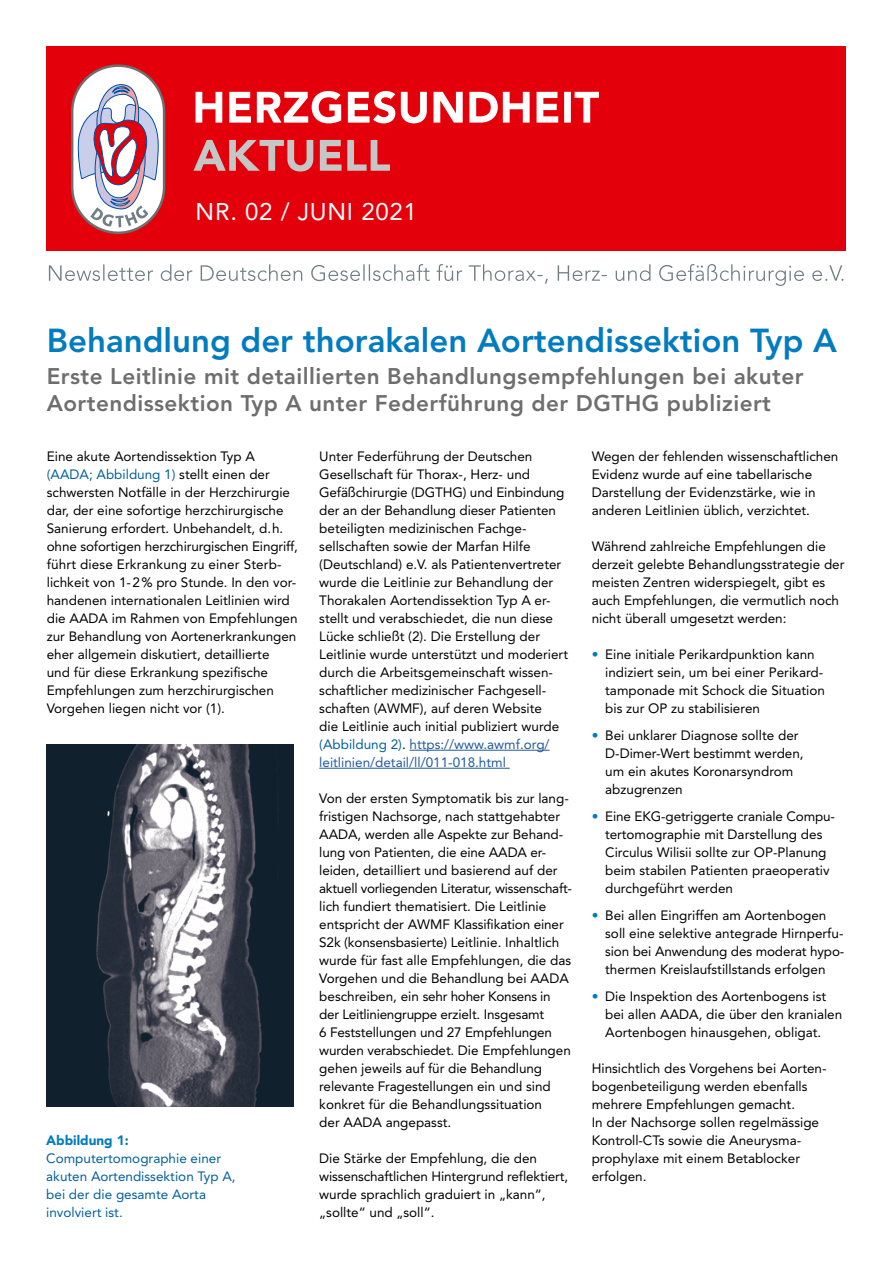
<style>
.page{position:relative;width:893px;height:1263px;background:#fff}
.page>*{position:absolute;margin:0;border:0;box-sizing:border-box;transform-origin:0 0}
.t1{font:800 33px "Avenir LT Pro";color:#027cbe}
.t2{font:24px "Avenir LT Pro";letter-spacing:.03em;color:#fff}
.t3{font:800 22.5px/27px "Avenir LT Pro";letter-spacing:.02em;color:#6e6e6e}
.t4{font:13.5px/18px "Avenir LT Pro";color:#000}
.t5{font:13.5px/18px "Avenir LT Pro";color:#005f9b}
.t6{font:900 13.5px "Avenir LT Pro";color:#027cbe}
.s1{color:#005f9b}
.s2{color:#22599b}
.s3{color:#027cbe}
</style>
<div class="page">
<div style="left:47px;top:47px;width:799px;height:204px;background:#e3000b"></div>
<div style="left:72px;top:66px;width:92px;height:167px;background:#fff;border-radius:46px"></div>
<div style="left:71px;top:64px;width:94px;height:170px;border:2px solid #6e6e6e;border-radius:46px"></div>
<svg style="left:77px;top:84px;width:82px;height:143px"></svg>
<svg style="left:196px;top:91px;width:403px;height:32px"></svg>
<svg style="left:193px;top:140px;width:197px;height:32px"></svg>
<svg style="left:49px;top:264px;width:794px;height:22px"></svg>
<hr style="left:409px;top:750px;width:141px;height:1px;background:#22599b">
<hr style="left:319px;top:768px;width:191px;height:1px;background:#22599b">
<img style="left:46px;top:744px;width:247px;height:363px">
<h2 class="t2" style="left:196px;top:197px;width:223px">NR. 02 / JUNI 2021</h2>
<h1 class="t1" style="left:47px;top:321px;width:792px">Behandlung der thorakalen Aortendissektion Typ A</h1>
<h3 class="t3" style="left:47px;top:363px;width:758px">Erste Leitlinie mit detaillierten Behandlungsempfehlungen bei akuter<br>Aortendissektion Typ A unter Federführung der DGTHG publiziert</h3>
<p class="t4" style="left:47px;top:447px;width:253px">Eine akute Aortendissektion Typ A <span class="s1">(AADA; Abbildung 1)</span> stellt einen der schwersten Notfälle in der Herzchirurgie dar, der eine sofortige herzchirurgische Sanierung erfordert. Unbehandelt, d.h. ohne sofortigen herzchirurgischen Eingriff, führt diese Erkrankung zu einer Sterb&shy;lichkeit von 1-2% pro Stunde. In den vor&shy;handenen internationalen Leitlinien wird die AADA im Rahmen von Empfehlungen zur Behandlung von Aortenerkrankungen eher allgemein diskutiert, detaillierte<br>und für diese Erkrankung spezifische Empfehlungen zum herzchirurgischen Vorgehen liegen nicht vor (1).</p>
<p class="t4" style="left:319px;top:447px;width:250px">Unter Federführung der Deutschen Gesellschaft für Thorax-, Herz- und Gefäßchirurgie (DGTHG) und Einbindung der an der Behandlung dieser Patienten beteiligten medizinischen Fachge&shy;sellschaften sowie der Marfan Hilfe (Deutschland) e.V. als Patientenvertreter wurde die Leitlinie zur Behandlung der Thorakalen Aortendissektion Typ A er&shy;stellt und verabschiedet, die nun diese Lücke schließt (2). Die Erstellung der Leitlinie wurde unterstützt und moderiert durch die Arbeitsgemeinschaft wissen&shy;schaftlicher medizinischer Fachgesell&shy;schaften (AWMF), auf deren Website<br>die Leitlinie auch initial publiziert wurde <span class="s1">(Abbildung 2)</span>. <span class="s2">https://www.awmf.org/ leitlinien/detail/ll/011-018.html</span></p>
<p class="t4" style="left:319px;top:789px;width:254px">Von der ersten Symptomatik bis zur lang&shy;fristigen Nachsorge, nach stattgehabter AADA, werden alle Aspekte zur Behand&shy;lung von Patienten, die eine AADA er&shy;leiden, detailliert und basierend auf der aktuell vorliegenden Literatur, wissenschaft&shy;lich fundiert thematisiert. Die Leitlinie entspricht der AWMF Klassifikation einer S2k (konsensbasierte) Leitlinie. Inhaltlich wurde für fast alle Empfehlungen, die das Vorgehen und die Behandlung bei AADA beschreiben, ein sehr hoher Konsens in der Leitliniengruppe erzielt. Insgesamt<br>6 Feststellungen und 27 Empfehlungen wurden verabschiedet. Die Empfehlungen gehen jeweils auf für die Behandlung relevante Fragestellungen ein und sind konkret für die Behandlungssituation<br>der AADA angepasst.</p>
<p class="t4" style="left:319px;top:1149px;width:250px">Die Stärke der Empfehlung, die den wissenschaftlichen Hintergrund reflektiert, wurde sprachlich graduiert in „kann“, „sollte“ und „soll“.</p>
<p class="t6" style="left:46px;top:1132px;width:84px">Abbildung 1:</p>
<p class="t5" style="left:46px;top:1149px;width:191px">Computertomographie einer akuten Aortendissektion Typ A, bei der die gesamte Aorta involviert ist.</p>
<p class="t4" style="left:592px;top:447px;width:248px">Wegen der fehlenden wissenschaftlichen Evidenz wurde auf eine tabellarische Darstellung der Evidenzstärke, wie in anderen Leitlinien üblich, verzichtet.</p>
<p class="t4" style="left:592px;top:537px;width:254px">Während zahlreiche Empfehlungen die derzeit gelebte Behandlungsstrategie der meisten Zentren widerspiegelt, gibt es auch Empfehlungen, die vermutlich noch nicht überall umgesetzt werden:</p>
<p class="t4" style="left:605px;top:645px;width:221px;text-indent:-14px"><span class="s3">•</span> Eine initiale Perikardpunktion kann indiziert sein, um bei einer Perikard&shy;tamponade mit Schock die Situation bis zur OP zu stabilisieren</p>
<p class="t4" style="left:605px;top:726px;width:200px;text-indent:-14px"><span class="s3">•</span> Bei unklarer Diagnose sollte der<br>D-Dimer-Wert bestimmt werden, um ein akutes Koronarsyndrom abzugrenzen</p>
<p class="t4" style="left:605px;top:807px;width:231px;text-indent:-14px"><span class="s3">•</span> Eine EKG-getriggerte craniale Compu&shy;tertomographie mit Darstellung des Circulus Wilisii sollte zur OP-Planung beim stabilen Patienten praeoperativ durchgeführt werden</p>
<p class="t4" style="left:605px;top:906px;width:241px;text-indent:-14px"><span class="s3">•</span> Bei allen Eingriffen am Aortenbogen soll eine selektive antegrade Hirnperfu&shy;sion bei Anwendung des moderat hypo&shy;thermen Kreislaufstillstands erfolgen</p>
<p class="t4" style="left:605px;top:987px;width:239px;text-indent:-14px"><span class="s3">•</span> Die Inspektion des Aortenbogens ist bei allen AADA, die über den kranialen<br>Aortenbogen hinausgehen, obligat.</p>
<p class="t4" style="left:592px;top:1059px;width:236px">Hinsichtlich des Vorgehens bei Aorten&shy;bogenbeteiligung werden ebenfalls mehrere Empfehlungen gemacht.<br>In der Nachsorge sollen regelmässige<br>Kontroll-CTs sowie die Aneurysma&shy;prophylaxe mit einem Betablocker erfolgen.</p>
</div>
